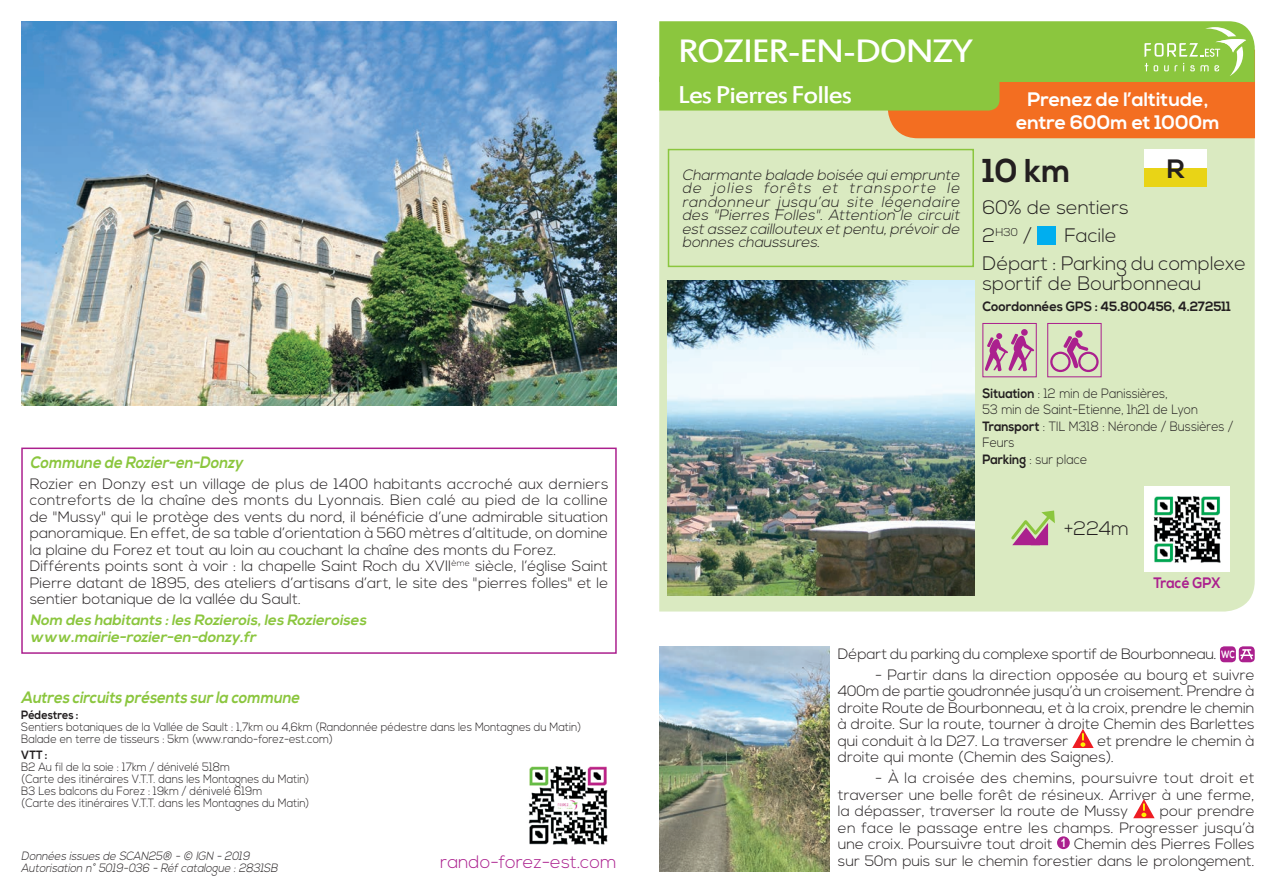
<style>
.page{position:relative;width:1276px;height:893px;background:#fff}
.page>*{position:absolute;margin:0;border:0;box-sizing:border-box;transform-origin:0 0}
.t1{font:36px "Estrangelo Edessa";letter-spacing:-.05em;color:#fff;scale:1.1 1}
.t2{font:700 33px "Nexa";color:#231f20}
.t3{font:27px "Estrangelo Edessa";letter-spacing:-.05em;color:#fff;scale:1.1 1}
.t4{font:700 26.55px "Nexa";color:#231f20}
.t5{font:300 19.5px/28px "Nexa";color:#231f20}
.t6{font:700 19.5px/22.5px "Nexa";color:#fff;text-align:center}
.t7{font:300 18px "Nexa";color:#ab208e}
.t8{font:italic 700 16.5px "Nexa";color:#8bc63e;scale:.9 1}
.t9{font:700 15.15px "Nexa";color:#ab208e;scale:.9 1}
.t10{font:300 15px/16.5px "Nexa";color:#231f20;text-align:justify}
.t11{font:italic 300 15px/13.5px "Nexa";color:#231f20;text-align:justify}
.t12{font:italic 700 15px/16.5px "Nexa";color:#8bc63e}
.t13{font:300 13.5px/16.5px "Nexa";color:#231f20;scale:.9 1}
.t14{font:700 13.5px "Nexa";color:#231f20;scale:.95 1}
.t15{font:300 12px/12px "Nexa";color:#231f20;scale:.9 1}
.t16{font:italic 300 12px/12px "Nexa";color:#231f20;scale:.9 1}
.t17{font:700 12px "Nexa";color:#231f20;scale:.9 1}
.t18{font:300 11.4px "Nexa";color:#231f20}
.s1{font-size:19.5px}
.s2{font-weight:700}
.s3{font-weight:700;font-size:10.5px;color:#fff}
</style>
<div class="page">
<div style="left:659px;top:138px;width:595px;height:473px;background:#daeac1"></div>
<div style="left:1144px;top:149px;width:63px;height:37px;background:#e9d416"></div>
<div style="left:1144px;top:149px;width:63px;height:19px;background:#fff"></div>
<div style="left:1037px;top:226px;width:19px;height:19px;background:#00aeef"></div>
<div style="left:1021px;top:329px;width:6px;height:7px;background:#ab208e;border-radius:50%"></div>
<svg style="left:985px;top:333px;width:49px;height:39px;background:#c698ac"></svg>
<div style="left:1075px;top:330px;width:7px;height:8px;background:#ab208e;border-radius:50%"></div>
<svg style="left:1050px;top:336px;width:48px;height:36px;background:#cbacb1"></svg>
<div style="left:1047px;top:323px;width:54px;height:54px;border:1px solid #ab208e"></div>
<svg style="left:1008px;top:510px;width:47px;height:35px;background:#c2b2a0"></svg>
<img style="left:1144px;top:487px;width:85px;height:85px">
<div style="left:1220px;top:646px;width:16px;height:16px;background:#ab208e;border-radius:4px"></div>
<div style="left:1238px;top:646px;width:16px;height:16px;background:#ab208e;border-radius:4px"></div>
<svg style="left:1239px;top:648px;width:14px;height:13px"></svg>
<svg style="left:1072px;top:729px;width:21px;height:19px"></svg>
<svg style="left:1133px;top:799px;width:21px;height:19px"></svg>
<div style="left:1057px;top:836px;width:12px;height:13px;background:#ab208e;border-radius:50%"></div>
<img style="left:668px;top:281px;width:306px;height:314px">
<div style="left:668px;top:149px;width:306px;height:118px;border:2px solid #8bc63e"></div>
<div style="left:21px;top:448px;width:596px;height:206px;border:2px solid #ab208e"></div>
<img style="left:21px;top:21px;width:596px;height:384px">
<img style="left:528px;top:766px;width:80px;height:79px">
<svg style="left:659px;top:21px;width:596px;height:117px;background:#aeb446"></svg>
<img style="left:659px;top:646px;width:170px;height:226px">
<p class="t8" style="left:30px;top:453px;width:242px">Commune de Rozier-en-Donzy</p>
<p class="t10" style="left:30px;top:476px;width:580px;text-align:left">Rozier en Donzy est un village de plus de 1400 habitants accroché aux derniers contreforts de la chaîne des monts du Lyonnais. Bien calé au pied de la colline de "Mussy" qui le protège des vents du nord, il bénéficie d’une admirable situation panoramique. En effet, de sa table d’orientation à 560 mètres d’altitude, on domine la plaine du Forez et tout au loin au couchant la chaîne des monts du Forez.<br>Différents points sont à voir : la chapelle Saint Roch du XVII<sup>ème</sup> siècle, l’église Saint Pierre datant de 1895, des ateliers d’artisans d’art, le site des "pierres folles" et le sentier botanique de la vallée du Sault.</p>
<p class="t12" style="left:30px;top:612px;width:341px">Nom des habitants :les Rozierois,les Rozieroises www.mairie-rozier-en-donzy.fr</p>
<p class="t8" style="left:21px;top:688px;width:314px">Autres circuits présents surla commune</p>
<p class="t17" style="left:21px;top:708px;width:65px">Pédestres :</p>
<p class="t15" style="left:21px;top:722px;width:623px">Sentiers botaniques de la Vallée de Sault : 1,7km ou 4,6km (Randonnée pédestre dans les Montagnes du Matin)<br>Balade en terre de tisseurs : 5km (www.rando-forez-est.com)</p>
<p class="t17" style="left:21px;top:748px;width:31px">VTT :</p>
<p class="t15" style="left:21px;top:762px;width:322px">B2 Au fil de la soie : 17km / dénivelé 518m<br>(Carte des itinéraires V.T.T. dans les Montagnes du Matin)<br>B3 Les balcons du Forez : 19km / dénivelé 619m<br>(Carte des itinéraires V.T.T. dans les Montagnes du Matin)</p>
<p class="t16" style="left:21px;top:850px;width:289px">Données issues de SCAN25® - © IGN - 2019<br>Autorisation n°5019-036 - Réfcatalogue :2831SB</p>
<p class="t7" style="left:440px;top:852px;width:178px">rando-forez-est.com</p>
<h1 class="t1" style="left:677px;top:33px;width:270px">ROZIER-EN-DONZY</h1>
<h3 class="t3" style="left:677px;top:81px;width:160px">Les Pierres Folles</h3>
<h3 class="t6" style="left:1016px;top:89px;width:205px">Prenez de l’altitude, entre 600m et 1000m</h3>
<p class="t11" style="left:682px;top:169px;width:283px">Charmante balade boisée quiemprunte de jolies forêts et transporte le randonneur jusqu’au site légendaire des "Pierres Folles". Attention le circuit estassez caillouteux etpentu,prévoirde bonnes chaussures.</p>
<h2 class="t2" style="left:982px;top:152px;width:90px">10 km</h2>
<h3 class="t4" style="left:1167px;top:153px;width:19px">R</h3>
<h3 class="t5" style="left:982px;top:195px;width:148px">60% de sentiers</h3>
<p class="t18" style="left:982px;top:225px;width:51px"><span class="s1">2</span>H30 <span class="s1">/</span></p>
<h3 class="t5" style="left:982px;top:223px;width:265px;text-indent:82px">Facile<br>Départ : Parking du complexe</h3>
<h3 class="t5" style="left:982px;top:270px;width:220px">sportif de Bourbonneau</h3>
<p class="t14" style="left:982px;top:298px;width:263px">Coordonnées GPS : 45.800456, 4.272511</p>
<p class="t13" style="left:982px;top:386px;width:280px"><span class="s2">Situation</span> : 12 min de Panissières,<br>53 min de Saint-Etienne, 1h21 de Lyon<br><span class="s2">Transport</span> : TIL M318 : Néronde / Bussières /<br>Feurs<br><span class="s2">Parking</span> : sur place</p>
<h3 class="t5" style="left:1063px;top:515px;width:67px">+224m</h3>
<p class="t9" style="left:1153px;top:574px;width:76px">Tracé GPX</p>
<p class="t10" style="left:838px;top:646px;width:398px">Départ du parking du complexe sportif de Bourbonneau. <span class="s3">WC</span></p>
<p class="t10" style="left:838px;top:667px;width:418px;text-indent:37px">- Partir dans la direction opposée au bourg et suivre 400m de partie goudronnée jusqu’à un croisement. Prendre à droite Route de Bourbonneau, et à la croix, prendre le chemin à droite. Sur la route, tourner à droite Chemin des Barlettes qui conduit à la D27. La traverser</p>
<p class="t10" style="left:838px;top:733px;width:418px;text-indent:259px">et prendre le chemin à droite qui monte (Chemin des Saignes).</p>
<p class="t10" style="left:838px;top:770px;width:418px;text-indent:37px">- À la croisée des chemins, poursuivre tout droit et traverser une belle forêt de résineux. Arriver à une ferme, la dépasser, traverser la route de Mussy</p>
<p class="t10" style="left:838px;top:803px;width:418px;text-indent:322px">pour prendre en face le passage entre les champs. Progresser jusqu’à une croix. Poursuivre tout droit <sup>1</sup> Chemin des Pierres Folles sur 50m puis sur le chemin forestier dans le prolongement.</p>
</div>
